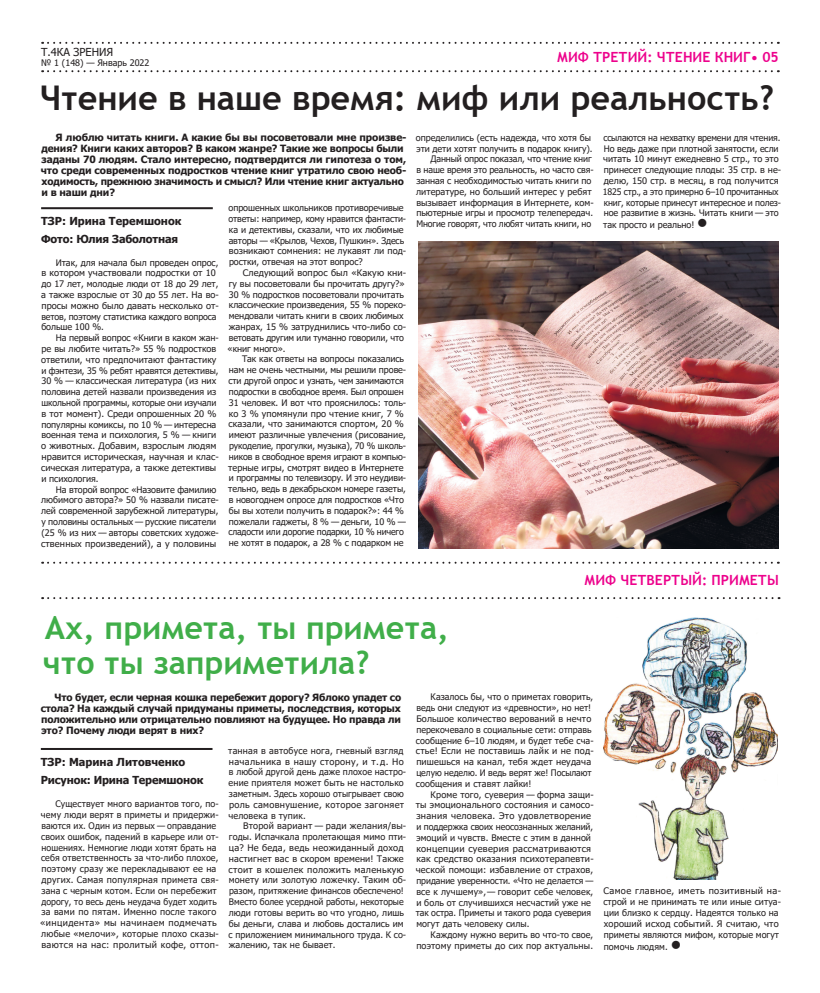
<style>
.page{position:relative;width:820px;height:993px;background:#fff}
.page>*{position:absolute;margin:0;border:0;box-sizing:border-box;transform-origin:0 0}
.t1{font:700 34px "Trebuchet MS";color:#231f20}
.t2{font:700 32px/35.2px "Trebuchet MS";color:#40ae49}
.t3{font:700 14px "Trebuchet MS";color:#ed028c}
.t4{font:700 11px/18.1px "Tahoma";letter-spacing:-.015em;color:#231f20}
.t5{font:11px "Tahoma";color:#231f20}
.t6{font:700 10px/11px "Tahoma";letter-spacing:-.01em;color:#231f20}
.t7{font:9px/10.8px "Tahoma";letter-spacing:.005em;color:#231f20}
</style>
<div class="page">
<img style="left:603px;top:617px;width:173px;height:262px">
<svg style="left:42px;top:70px;width:729px;height:2px"></svg>
<svg style="left:42px;top:42px;width:729px;height:2px"></svg>
<hr style="left:41px;top:207px;width:172px;height:2px;background:#231f20">
<img style="left:418px;top:241px;width:360px;height:307px">
<svg style="left:42px;top:561px;width:729px;height:2px"></svg>
<hr style="left:41px;top:747px;width:171px;height:2px;background:#231f20">
<svg style="left:42px;top:597px;width:730px;height:2px"></svg>
<p class="t5" style="left:41px;top:44px;width:74px">Т.4КА ЗРЕНИЯ</p>
<p class="t7" style="left:41px;top:58px;width:110px">№ 1 (148) — Январь 2022</p>
<h3 class="t3" style="left:557px;top:48px;width:223px">МИФ ТРЕТИЙ: ЧТЕНИЕ КНИГ• 05</h3>
<h1 class="t1" style="left:40px;top:77px;width:735px">Чтение в наше время: миф или реальность?</h1>
<p class="t6" style="left:41px;top:132px;width:367px;text-indent:15px">Я люблю читать книги. А какие бы вы посоветовали мне произве&shy;дения? Книги каких авторов? В каком жанре? Такие же вопросы были заданы 70 людям. Стало интересно, подтвердится ли гипотеза о том, что среди современных подростков чтение книг утратило свою необ&shy;ходимость, прежнюю значимость и смысл? Или чтение книг актуально и в наши дни?</p>
<p class="t4" style="left:41px;top:212px;width:142px">ТЗР: Ирина Теремшонок<br>Фото: Юлия Заболотная</p>
<p class="t7" style="left:228px;top:203px;width:179px">опрошенных школьников противоречивые ответы: например, кому нравится фантасти&shy;ка и детективы, сказали, что их любимые авторы — «Крылов, Чехов, Пушкин». Здесь возникают сомнения: не лукавят ли под&shy;ростки, отвечая на этот вопрос?</p>
<p class="t7" style="left:227px;top:268px;width:180px;text-indent:15px">Следующий вопрос был «Какую кни&shy;гу вы посоветовали бы прочитать другу?» 30 % подростков посоветовали прочитать классические произведения, 55 % пореко&shy;мендовали читать книги в своих любимых жанрах, 15 % затруднились что-либо со&shy;ветовать другим или туманно говорили, что «книг много».</p>
<p class="t7" style="left:228px;top:354px;width:179px;text-indent:14px">Так как ответы на вопросы показались нам не очень честными, мы решили прове&shy;сти другой опрос и узнать, чем занимаются подростки в свободное время. Был опрошен 31 человек. И вот что прояснилось: толь&shy;ко 3 % упомянули про чтение книг, 7 % сказали, что занимаются спортом, 20 % имеют различные увлечения (рисование, рукоделие, прогулки, музыка), 70 % школь&shy;ников в свободное время играют в компью&shy;терные игры, смотрят видео в Интернете и программы по телевизору. И это неудиви&shy;тельно, ведь в декабрьском номере газеты, в новогоднем опросе для подростков «Что бы вы хотели получить в подарок?»: 44 % пожелали гаджеты, 8 % — деньги, 10 % — сладости или дорогие подарки, 10 % ничего не хотят в подарок, а 28 % с подарком не</p>
<p class="t7" style="left:41px;top:257px;width:179px;text-indent:14px">Итак, для начала был проведен опрос, в котором участвовали подростки от 10 до 17 лет, молодые люди от 18 до 29 лет, а также взрослые от 30 до 55 лет. На во&shy;просы можно было давать несколько от&shy;ветов, поэтому статистика каждого вопроса больше 100 %.</p>
<p class="t7" style="left:41px;top:333px;width:179px;text-indent:15px">На первый вопрос «Книги в каком жан&shy;ре вы любите читать?» 55 % подростков ответили, что предпочитают фантастику и фэнтези, 35 % ребят нравятся детективы, 30 % — классическая литература (из них половина детей назвали произведения из школьной программы, которые они изучали в тот момент). Среди опрошенных 20 % популярны комиксы, по 10 % — интересна военная тема и психология, 5 % — книги о животных. Добавим, взрослым людям нравится историческая, научная и клас&shy;сическая литература, а также детективы и психология.</p>
<p class="t7" style="left:41px;top:484px;width:179px;text-indent:15px">На второй вопрос «Назовите фамилию любимого автора?» 50 % назвали писате&shy;лей современной зарубежной литературы, у половины остальных — русские писатели (25 % из них — авторы советских художе&shy;ственных произведений), а у половины</p>
<p class="t7" style="left:416px;top:132px;width:179px;text-align:right">определились (есть надежда, что хотя бы эти дети хотят получить в подарок книгу).<br>Данный опрос показал, что чтение книг<br>в наше время это реальность, но часто свя&shy;занная с необходимостью читать книги по литературе, но больший интерес у ребят вызывает информация в Интернете, ком&shy;пьютерные игры и просмотр телепередач.<br>Многие говорят, что любят читать книги, но</p>
<p class="t7" style="left:602px;top:132px;width:179px">ссылаются на нехватку времени для чтения.<br>Но ведь даже при плотной занятости, если читать 10 минут ежедневно 5 стр., то это принесет следующие плоды: 35 стр. в не&shy;делю, 150 стр. в месяц, в год получится 1825 стр., а это примерно 6–10 прочитанных книг, которые принесут интересное и полез&shy;ное развитие в жизнь. Читать книги — это</p>
<p class="t7" style="left:603px;top:220px;width:106px">так просто и реально! ●</p>
<h3 class="t3" style="left:584px;top:571px;width:196px">МИФ ЧЕТВЕРТЫЙ: ПРИМЕТЫ</h3>
<h2 class="t2" style="left:43px;top:609px;width:407px">Ах, примета, ты примета, что ты заприметила?</h2>
<p class="t6" style="left:41px;top:692px;width:362px;text-align:justify;text-indent:14px">Что будет, если черная кошка перебежит дорогу? Яблоко упадет со стола? На каждый случай придуманы приметы, последствия, которых положительно или отрицательно повлияют на будущее. Но правда ли это? Почему люди верят в них?</p>
<p class="t4" style="left:41px;top:753px;width:164px">ТЗР: Марина Литовченко<br>Рисунок: Ирина Теремшонок</p>
<p class="t7" style="left:40px;top:798px;width:180px;text-indent:15px">Существует много вариантов того, по&shy;чему люди верят в приметы и придержи&shy;ваются их. Один из первых — оправдание своих ошибок, падений в карьере или от&shy;ношениях. Немногие люди хотят брать на себя ответственность за что-либо плохое, поэтому сразу же перекладывают ее на других. Самая популярная примета свя&shy;зана с черным котом. Если он перебежит дорогу, то весь день неудача будет ходить за вами по пятам. Именно после такого «инцидента» мы начинаем подмечать любые «мелочи», которые плохо сказы&shy;ваются на нас: пролитый кофе, оттоп-</p>
<p class="t7" style="left:228px;top:745px;width:179px">танная в автобусе нога, гневный взгляд начальника в нашу сторону, и т. д. Но в любой другой день даже плохое настро&shy;ение приятеля может быть не настолько заметным. Здесь хорошо отыгрывает свою роль самовнушение, которое загоняет человека в тупик.</p>
<p class="t7" style="left:228px;top:821px;width:179px;text-indent:15px">Второй вариант — ради желания/вы&shy;годы. Испачкала пролетающая мимо пти&shy;ца? Не беда, ведь неожиданный доход настигнет вас в скором времени! Также стоит в кошелек положить маленькую монету или золотую ложечку. Таким об&shy;разом, притяжение финансов обеспечено!<br>Вместо более усердной работы, некоторые люди готовы верить во что угодно, лишь бы деньги, слава и любовь достались им с приложением минимального труда. К со&shy;жалению, так не бывает.</p>
<p class="t7" style="left:416px;top:691px;width:179px;text-indent:15px">Казалось бы, что о приметах говорить, ведь они следуют из «древности», но нет!<br>Большое количество верований в нечто перекочевало в социальные сети: отправь сообщение 6–10 людям, и будет тебе сча&shy;стье! Если не поставишь лайк и не под&shy;пишешься на канал, тебя ждет неудача целую неделю. И ведь верят же! Посылают сообщения и ставят лайки!</p>
<p class="t7" style="left:415px;top:789px;width:179px;text-indent:15px">Кроме того, суеверия — форма защи&shy;ты эмоционального состояния и самосо&shy;знания человека. Это удовлетворение и поддержка своих неосознанных желаний, эмоций и чувств. Вместе с этим в данной концепции суеверия рассматриваются как средство оказания психотерапевти&shy;ческой помощи: избавление от страхов, придание уверенности. «Что не делается — все к лучшему»,— говорит себе человек, и боль от случившихся несчастий уже не так остра. Приметы и такого рода суеверия могут дать человеку силы.</p>
<p class="t7" style="left:416px;top:929px;width:178px;text-align:right">Каждому нужно верить во что-то свое, поэтому приметы до сих пор актуальны.</p>
<p class="t7" style="left:603px;top:886px;width:179px">Самое главное, иметь позитивный на&shy;строй и не принимать те или иные ситуа&shy;ции близко к сердцу. Надеятся только на хороший исход событий. Я считаю, что приметы являются мифом, которые могут</p>
<p class="t7" style="left:603px;top:941px;width:79px">помочь людям. ●</p>
</div>
